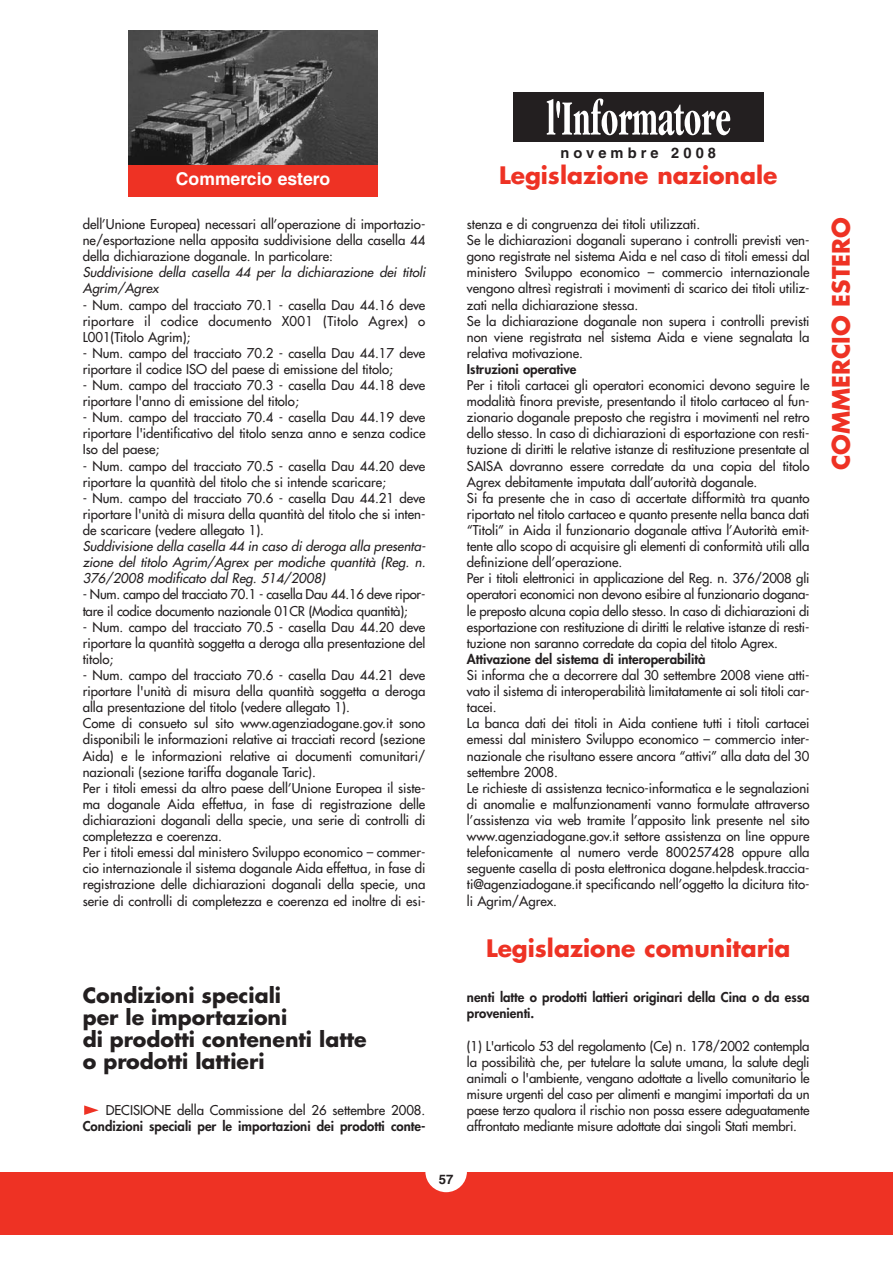
<style>
.page{position:relative;width:893px;height:1263px;background:#fff}
.page>*{position:absolute;margin:0;border:0;box-sizing:border-box;transform-origin:0 0}
.t1{font:700 23.4px "Futura";color:#ee3224}
.t2{font:700 20.55px/21.9px "Futura";color:#231f20}
.t3{font:700 17.55px "Helvetica";color:#fff}
.t4{font:700 14.7px "Helvetica";letter-spacing:.28em;color:#231f20}
.t5{font:13.2px/16px "Futura";color:#231f20}
.t6{font:italic 13.2px/16px "Futura";color:#231f20}
.t7{font:800 13.2px/16px "Futura";color:#231f20}
.t8{font:13.2px/16px "Futura";letter-spacing:-.02em;color:#231f20}
.t9{font:700 13.2px "Helvetica";color:#231f20}
</style>
<div class="page">
<div style="left:0;top:1172px;width:892px;height:62px;background:#ee3224"></div>
<div style="left:128px;top:165px;width:249px;height:32px;background:#ee3224"></div>
<img style="left:128px;top:30px;width:249px;height:135px">
<div style="left:425px;top:1151px;width:42px;height:41px;background:#fff;border-radius:50%"></div>
<div style="left:513px;top:93px;width:250px;height:49px;background:#231f20"></div>
<svg style="left:546px;top:98px;width:184px;height:37px"></svg>
<svg style="left:84px;top:1105px;width:15px;height:10px"></svg>
<h3 class="t3" style="left:176px;top:173px;width:156px">Commercio estero</h3>
<p class="t5" style="left:83px;top:217px;width:344px;text-align:justify">dell’Unione Europea) necessari all’operazione di importazio&shy;ne/esportazione nella apposita suddivisione della casella 44 della dichiarazione doganale. In particolare:</p>
<p class="t6" style="left:83px;top:265px;width:346px">Suddivisione della casella 44 per la dichiarazione dei titoli<br>Agrim/Agrex</p>
<p class="t5" style="left:83px;top:298px;width:344px;text-align:justify">- Num. campo del tracciato 70.1 - casella Dau 44.16 deve riportare il codice documento X001 (Titolo Agrex) o L001(Titolo Agrim);</p>
<p class="t5" style="left:83px;top:346px;width:344px">- Num. campo del tracciato 70.2 - casella Dau 44.17 deve riportare il codice ISO del paese di emissione del titolo;</p>
<p class="t5" style="left:83px;top:378px;width:344px">- Num. campo del tracciato 70.3 - casella Dau 44.18 deve riportare l'anno di emissione del titolo;</p>
<p class="t5" style="left:83px;top:410px;width:344px;text-align:justify">- Num. campo del tracciato 70.4 - casella Dau 44.19 deve riportare l'identificativo del titolo senza anno e senza codice Iso del paese;</p>
<p class="t5" style="left:83px;top:459px;width:344px">- Num. campo del tracciato 70.5 - casella Dau 44.20 deve riportare la quantità del titolo che si intende scaricare;</p>
<p class="t5" style="left:83px;top:491px;width:344px;text-align:justify">- Num. campo del tracciato 70.6 - casella Dau 44.21 deve riportare l'unità di misura della quantità del titolo che si inten&shy;de scaricare (vedere allegato 1).</p>
<p class="t6" style="left:83px;top:539px;width:346px;text-align:justify">Suddivisione della casella 44 in caso di deroga alla presenta&shy;zione del titolo Agrim/Agrex per modiche quantità (Reg. n.<br>376/2008 modificato dal Reg. 514/2008)</p>
<p class="t8" style="left:83px;top:587px;width:344px">- Num. campo del tracciato 70.1 - casella Dau 44.16 deve ripor&shy;tare il codice documento nazionale 01CR (Modica quantità);</p>
<p class="t5" style="left:83px;top:620px;width:344px;text-align:justify">- Num. campo del tracciato 70.5 - casella Dau 44.20 deve riportare la quantità soggetta a deroga alla presentazione del titolo;</p>
<p class="t5" style="left:83px;top:668px;width:344px">- Num. campo del tracciato 70.6 - casella Dau 44.21 deve riportare l'unità di misura della quantità soggetta a deroga alla presentazione del titolo (vedere allegato 1).<br>Come di consueto sul sito www.agenziadogane.gov.it sono disponibili le informazioni relative ai tracciati record (sezione Aida) e le informazioni relative ai documenti comunitari/ nazionali (sezione tariffa doganale Taric).<br>Per i titoli emessi da altro paese dell’Unione Europea il siste&shy;ma doganale Aida effettua, in fase di registrazione delle dichiarazioni doganali della specie, una serie di controlli di completezza e coerenza.<br>Per i titoli emessi dal ministero Sviluppo economico – commer&shy;cio internazionale il sistema doganale Aida effettua, in fase di registrazione delle dichiarazioni doganali della specie, una serie di controlli di completezza e coerenza ed inoltre di esi-</p>
<h2 class="t2" style="left:83px;top:986px;width:285px">Condizioni speciali<br>per le importazioni<br>di prodotti contenenti latte o prodotti lattieri</h2>
<p class="t5" style="left:106px;top:1103px;width:321px">DECISIONE della Commissione del 26 settembre 2008.</p>
<p class="t7" style="left:83px;top:1119px;width:344px">Condizioni speciali per le importazioni dei prodotti conte-</p>
<p class="t4" style="left:560px;top:148px;width:157px">novembre 2008</p>
<h1 class="t1" style="left:499px;top:165px;width:280px">Legislazione nazionale</h1>
<p class="t5" style="left:467px;top:217px;width:344px">stenza e di congruenza dei titoli utilizzati.<br>Se le dichiarazioni doganali superano i controlli previsti ven&shy;gono registrate nel sistema Aida e nel caso di titoli emessi dal ministero Sviluppo economico – commercio internazionale vengono altresì registrati i movimenti di scarico dei titoli utiliz&shy;zati nella dichiarazione stessa.<br>Se la dichiarazione doganale non supera i controlli previsti non viene registrata nel sistema Aida e viene segnalata la relativa motivazione.</p>
<p class="t7" style="left:467px;top:362px;width:111px">Istruzioni operative</p>
<p class="t5" style="left:467px;top:378px;width:344px">Per i titoli cartacei gli operatori economici devono seguire le modalità finora previste, presentando il titolo cartaceo al fun&shy;zionario doganale preposto che registra i movimenti nel retro dello stesso. In caso di dichiarazioni di esportazione con resti&shy;tuzione di diritti le relative istanze di restituzione presentate al SAISA dovranno essere corredate da una copia del titolo Agrex debitamente imputata dall’autorità doganale.<br>Si fa presente che in caso di accertate difformità tra quanto riportato nel titolo cartaceo e quanto presente nella banca dati “Titoli” in Aida il funzionario doganale attiva l’Autorità emit&shy;tente allo scopo di acquisire gli elementi di conformità utili alla definizione dell’operazione.<br>Per i titoli elettronici in applicazione del Reg. n. 376/2008 gli operatori economici non devono esibire al funzionario dogana&shy;le preposto alcuna copia dello stesso. In caso di dichiarazioni di esportazione con restituzione di diritti le relative istanze di resti&shy;tuzione non saranno corredate da copia del titolo Agrex.</p>
<p class="t7" style="left:467px;top:652px;width:240px">Attivazione del sistema di interoperabilità</p>
<p class="t5" style="left:467px;top:668px;width:344px">Si informa che a decorrere dal 30 settembre 2008 viene atti&shy;vato il sistema di interoperabilità limitatamente ai soli titoli car&shy;tacei.<br>La banca dati dei titoli in Aida contiene tutti i titoli cartacei emessi dal ministero Sviluppo economico – commercio inter&shy;nazionale che risultano essere ancora “attivi” alla data del 30 settembre 2008.<br>Le richieste di assistenza tecnico-informatica e le segnalazioni di anomalie e malfunzionamenti vanno formulate attraverso l’assistenza via web tramite l’apposito link presente nel sito www.agenziadogane.gov.it settore assistenza on line oppure telefonicamente al numero verde 800257428 oppure alla seguente casella di posta elettronica dogane.helpdesk.traccia&shy;ti@agenziadogane.it specificando nell’oggetto la dicitura tito&shy;li Agrim/Agrex.</p>
<h1 class="t1" style="left:486px;top:938px;width:306px">Legislazione comunitaria</h1>
<p class="t7" style="left:467px;top:990px;width:344px">nenti latte o prodotti lattieri originari della Cina o da essa provenienti.</p>
<p class="t5" style="left:467px;top:1039px;width:344px;text-align:justify">(1) L'articolo 53 del regolamento (Ce) n. 178/2002 contempla la possibilità che, per tutelare la salute umana, la salute degli animali o l'ambiente, vengano adottate a livello comunitario le misure urgenti del caso per alimenti e mangimi importati da un paese terzo qualora il rischio non possa essere adeguatamente affrontato mediante misure adottate dai singoli Stati membri.</p>
<p class="t9" style="left:439px;top:1175px;width:16px">57</p>
<h1 class="t1" style="left:830px;top:470px;width:255px;rotate:-90deg">COMMERCIO ESTERO</h1>
</div>
